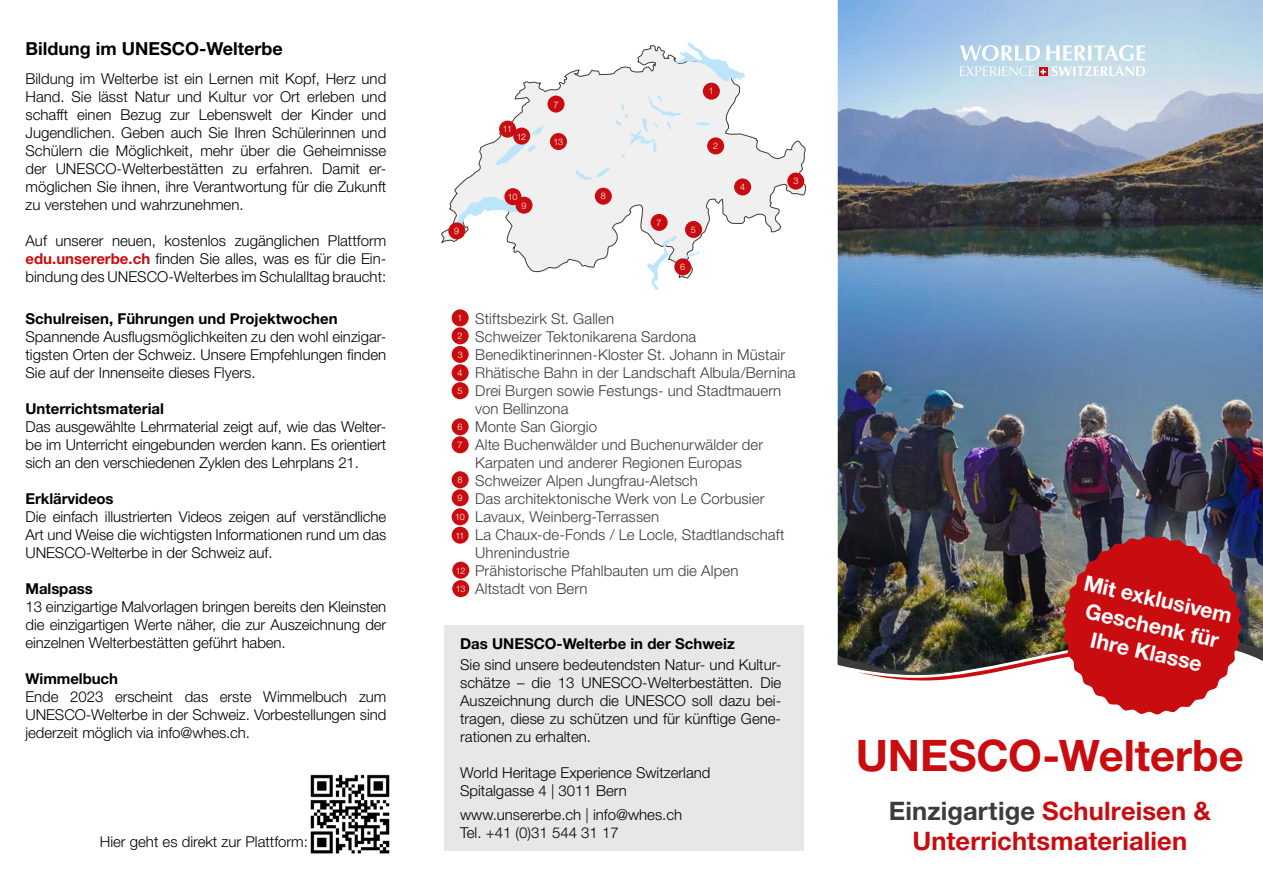
<style>
.page{position:relative;width:1263px;height:893px;background:#fff}
.page>*{position:absolute;margin:0;border:0;box-sizing:border-box;transform-origin:0 0}
.t1{font:700 43.5px "Helvetica Neue LT Std";color:#c90c0f}
.t2{font:700 25.5px/30.6px "Helvetica Neue LT Std";letter-spacing:.005em;color:#c90c0f;text-align:center}
.t3{font:700 21.45px/27px "Helvetica Neue LT Std";color:#fff;text-align:center}
.t4{font:700 18px "Helvetica Neue LT Std";color:#000}
.t5{font:300 15px/18px "Helvetica Neue LT Std";color:#000;text-align:justify}
.t6{font:300 15px/18px "Helvetica Neue LT Std";letter-spacing:.005em;color:#3c3c3b}
.t7{font:700 15px "Helvetica Neue LT Std";color:#000}
.t8{font:300 9px/18.1px "Helvetica Neue LT Std";letter-spacing:-.045em;color:#fff}
.s1{font-weight:700;color:#c90c0f}
.s2{color:#3c3c3b}
</style>
<div class="page">
<img style="left:838px;top:0;width:425px;height:536px">
<svg style="left:960px;top:45px;width:185px;height:31px"></svg>
<svg style="left:441px;top:45px;width:365px;height:228px"></svg>
<svg style="left:645px;top:234px;width:55px;height:56px"></svg>
<svg style="left:451px;top:195px;width:70px;height:40px"></svg>
<svg style="left:495px;top:124px;width:50px;height:41px"></svg>
<svg style="left:576px;top:168px;width:34px;height:13px"></svg>
<svg style="left:695px;top:122px;width:16px;height:4px"></svg>
<svg style="left:674px;top:42px;width:71px;height:40px"></svg>
<svg style="left:614px;top:95px;width:68px;height:63px"></svg>
<div style="left:504px;top:188px;width:17px;height:17px;background:#c90c0f;border-radius:50%"></div>
<div style="left:550px;top:133px;width:17px;height:17px;background:#c90c0f;border-radius:50%"></div>
<div style="left:595px;top:188px;width:17px;height:17px;background:#c90c0f;border-radius:50%"></div>
<div style="left:499px;top:121px;width:17px;height:17px;background:#c90c0f;border-radius:50%"></div>
<div style="left:513px;top:128px;width:17px;height:17px;background:#c90c0f;border-radius:50%"></div>
<div style="left:703px;top:83px;width:17px;height:17px;background:#c90c0f;border-radius:50%"></div>
<div style="left:707px;top:137px;width:17px;height:17px;background:#c90c0f;border-radius:50%"></div>
<div style="left:685px;top:221px;width:17px;height:17px;background:#c90c0f;border-radius:50%"></div>
<div style="left:734px;top:178px;width:17px;height:17px;background:#c90c0f;border-radius:50%"></div>
<div style="left:787px;top:173px;width:17px;height:17px;background:#c90c0f;border-radius:50%"></div>
<div style="left:674px;top:258px;width:17px;height:17px;background:#c90c0f;border-radius:50%"></div>
<div style="left:515px;top:197px;width:17px;height:17px;background:#c90c0f;border-radius:50%"></div>
<div style="left:448px;top:222px;width:17px;height:17px;background:#c90c0f;border-radius:50%"></div>
<div style="left:452px;top:309px;width:17px;height:17px;background:#c90c0f;border-radius:50%"></div>
<div style="left:452px;top:327px;width:17px;height:17px;background:#c90c0f;border-radius:50%"></div>
<div style="left:452px;top:346px;width:17px;height:17px;background:#c90c0f;border-radius:50%"></div>
<div style="left:452px;top:364px;width:17px;height:17px;background:#c90c0f;border-radius:50%"></div>
<div style="left:452px;top:382px;width:17px;height:17px;background:#c90c0f;border-radius:50%"></div>
<div style="left:452px;top:418px;width:17px;height:17px;background:#c90c0f;border-radius:50%"></div>
<div style="left:452px;top:436px;width:17px;height:17px;background:#c90c0f;border-radius:50%"></div>
<div style="left:452px;top:471px;width:17px;height:17px;background:#c90c0f;border-radius:50%"></div>
<div style="left:452px;top:489px;width:17px;height:17px;background:#c90c0f;border-radius:50%"></div>
<div style="left:452px;top:508px;width:17px;height:17px;background:#c90c0f;border-radius:50%"></div>
<div style="left:452px;top:527px;width:17px;height:17px;background:#c90c0f;border-radius:50%"></div>
<div style="left:452px;top:562px;width:17px;height:17px;background:#c90c0f;border-radius:50%"></div>
<div style="left:452px;top:580px;width:17px;height:17px;background:#c90c0f;border-radius:50%"></div>
<div style="left:547px;top:96px;width:17px;height:17px;background:#c90c0f;border-radius:50%"></div>
<div style="left:651px;top:214px;width:17px;height:17px;background:#c90c0f;border-radius:50%"></div>
<div style="left:444px;top:625px;width:359px;height:225px;background:#e7e7e7"></div>
<img style="left:838px;top:536px;width:425px;height:179px">
<img style="left:310px;top:774px;width:80px;height:80px">
<p class="t4" style="left:26px;top:38px;width:259px">Bildung im UNESCO-Welterbe</p>
<p class="t5" style="left:26px;top:70px;width:362px">Bildung im Welterbe ist ein Lernen mit Kopf, Herz und Hand. Sie lässt Natur und Kultur vor Ort erleben und schafft einen Bezug zur Lebenswelt der Kinder und Jugendlichen. Geben auch Sie Ihren Schülerinnen und Schülern die Möglichkeit, mehr über die Geheimnisse der UNESCO-Welterbestätten zu erfahren. Damit er&shy;möglichen Sie ihnen, ihre Verantwortung für die Zukunft zu verstehen und wahrzunehmen.</p>
<p class="t5" style="left:26px;top:232px;width:362px">Auf unserer neuen, kostenlos zugänglichen Plattform <span class="s1">edu.unsererbe.ch</span> finden Sie alles, was es für die Ein&shy;bindung des UNESCO-Welterbes im Schulalltag braucht:</p>
<p class="t7" style="left:26px;top:309px;width:314px">Schulreisen, Führungen und Projektwochen</p>
<p class="t5" style="left:26px;top:327px;width:362px">Spannende Ausflugsmöglichkeiten zu den wohl einzigar&shy;tigsten Orten der Schweiz. Unsere Empfehlungen finden Sie auf der Innenseite dieses Flyers.</p>
<p class="t7" style="left:26px;top:399px;width:140px">Unterrichtsmaterial</p>
<p class="t5" style="left:26px;top:417px;width:362px">Das ausgewählte Lehrmaterial zeigt auf, wie das Welter&shy;be im Unterricht eingebunden werden kann. Es orientiert sich an den verschiedenen Zyklen des Lehrplans 21.</p>
<p class="t7" style="left:26px;top:489px;width:90px">Erklärvideos</p>
<p class="t5" style="left:26px;top:507px;width:362px">Die einfach illustrierten Videos zeigen auf verständliche Art und Weise die wichtigsten Informationen rund um das UNESCO-Welterbe in der Schweiz auf.</p>
<p class="t7" style="left:26px;top:579px;width:69px">Malspass</p>
<p class="t5" style="left:26px;top:597px;width:362px">13 einzigartige Malvorlagen bringen bereits den Kleinsten die einzigartigen Werte näher, die zur Auszeichnung der einzelnen Welterbestätten geführt haben.</p>
<p class="t7" style="left:26px;top:669px;width:94px">Wimmelbuch</p>
<p class="t5" style="left:26px;top:687px;width:362px">Ende 2023 erscheint das erste Wimmelbuch zum UNESCO-Welterbe in der Schweiz. Vorbestellungen sind jederzeit möglich via info@whes.ch.</p>
<p class="t5" style="left:100px;top:833px;width:210px">Hier geht es direkt zur Plattform:</p>
<p class="t8" style="left:454px;top:222px;width:7px">9</p>
<p class="t8" style="left:503px;top:120px;width:11px">11</p>
<p class="t8" style="left:517px;top:127px;width:11px">12</p>
<p class="t8" style="left:508px;top:187px;width:11px">10</p>
<p class="t8" style="left:521px;top:196px;width:7px">9</p>
<p class="t8" style="left:553px;top:95px;width:7px">7</p>
<p class="t8" style="left:553px;top:133px;width:11px">13</p>
<p class="t8" style="left:601px;top:187px;width:7px">8</p>
<p class="t8" style="left:709px;top:82px;width:7px">1</p>
<p class="t8" style="left:713px;top:137px;width:7px">2</p>
<p class="t8" style="left:656px;top:213px;width:7px">7</p>
<p class="t8" style="left:691px;top:220px;width:7px">5</p>
<p class="t8" style="left:680px;top:258px;width:7px">6</p>
<p class="t8" style="left:740px;top:178px;width:7px">4</p>
<p class="t8" style="left:793px;top:172px;width:7px">3</p>
<p class="t8" style="left:457px;top:309px;width:7px;text-align:justify">1<br>2<br>3<br>4<br>5</p>
<p class="t8" style="left:457px;top:418px;width:7px">6<br>7</p>
<p class="t8" style="left:457px;top:471px;width:7px">8<br>9</p>
<p class="t8" style="left:455px;top:508px;width:11px">10<br>11</p>
<p class="t8" style="left:456px;top:561px;width:11px">12<br>13</p>
<p class="t6" style="left:475px;top:309px;width:322px">Stiftsbezirk St. Gallen<br>Schweizer Tektonikarena Sardona Benediktinerinnen-Kloster St. Johann in Müstair Rhätische Bahn in der Landschaft Albula/Bernina Drei Burgen sowie Festungs- und Stadtmauern von Bellinzona<br>Monte San Giorgio<br>Alte Buchenwälder und Buchenurwälder der Karpaten und anderer Regionen Europas Schweizer Alpen Jungfrau-Aletsch<br>Das architektonische Werk von Le Corbusier Lavaux, Weinberg-Terrassen<br>La Chaux-de-Fonds / Le Locle, Stadtlandschaft Uhrenindustrie<br>Prähistorische Pfahlbauten um die Alpen<br>Altstadt von Bern</p>
<p class="t7" style="left:460px;top:634px;width:276px">Das UNESCO-Welterbe in der Schweiz</p>
<p class="t5" style="left:460px;top:655px;width:323px">Sie sind unsere bedeutendsten Natur- und Kultur&shy;schätze – die 13 UNESCO-Welterbestätten. Die Auszeichnung durch die UNESCO soll dazu bei&shy;tragen, diese zu schützen und für künftige Gene&shy;rationen zu erhalten.</p>
<p class="t5" style="left:460px;top:763px;width:252px">World Heritage Experience Switzerland<br>Spitalgasse 4 | 3011 Bern</p>
<p class="t5" style="left:460px;top:805px;width:224px">www.unsererbe.ch | info@whes.ch<br>Tel. +41 (0)31 544 31 17</p>
<h3 class="t3" style="left:1088px;top:569px;width:153px;rotate:13deg">Mit exklusivem<br>Geschenk für<br>Ihre Klasse</h3>
<h1 class="t1" style="left:856px;top:729px;width:389px">UNESCO-Welterbe</h1>
<h2 class="t2" style="left:889px;top:795px;width:324px"><span class="s2">Einzigartige</span> Schulreisen &amp;<br>Unterrichtsmaterialien</h2>
</div>
